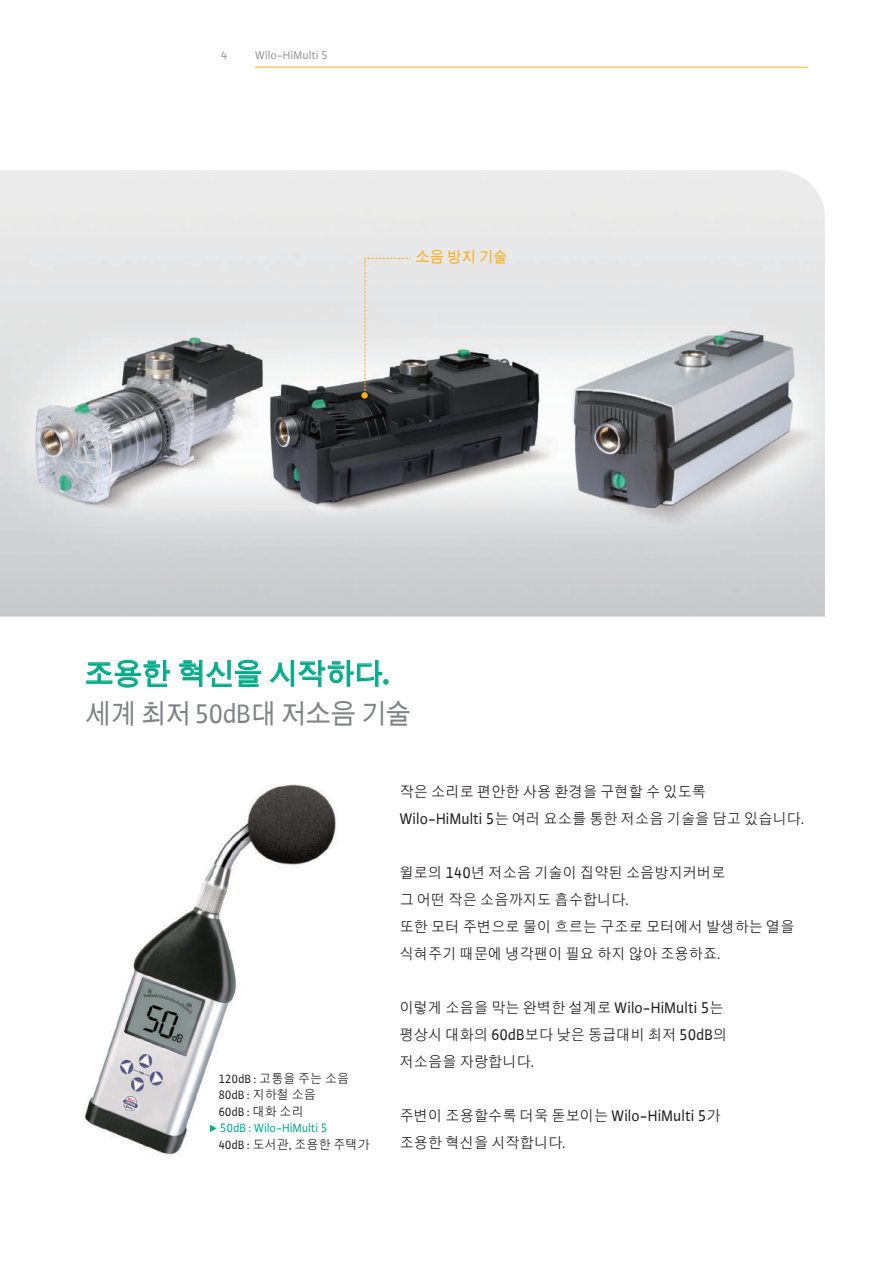
<style>
.page{position:relative;width:893px;height:1263px;background:#fff}
.page>*{position:absolute;margin:0;border:0;box-sizing:border-box;transform-origin:0 0}
.t1{font:700 28.5px "WILO Plus FM Global";color:#0a8}
.t2{font:700 27px "WILO Plus FM Global";letter-spacing:-.025em;color:#808285;scale:.95 1}
.t3{font:15px/27px "WILO Plus FM Global";color:#231f20;scale:.95 1}
.t4{font:700 15px "WILO Plus FM Global";color:#faaf18;scale:.95 1}
.t5{font:12.75px/16.5px "WILO Plus FM Global";color:#231f20;scale:.95 1}
.t6{font:12.75px "WILO Plus FM Global";color:#0a8;scale:.95 1}
.t7{font:12px "WILO Plus FM Global";color:#939598}
.s1{font-weight:400;font-size:28.5px}
.s2{font-size:16.5px}
</style>
<div class="page">
<hr style="left:255px;top:67px;width:553px;height:1px;background:#faaf18">
<img style="left:0;top:170px;width:825px;height:447px">
<svg style="left:86px;top:659px;width:84px;height:29px"></svg>
<svg style="left:179px;top:659px;width:83px;height:28px"></svg>
<svg style="left:269px;top:660px;width:120px;height:27px"></svg>
<svg style="left:364px;top:257px;width:47px;height:137px;background:#cdccca"></svg>
<svg style="left:361px;top:392px;width:7px;height:7px"></svg>
<img style="left:85px;top:784px;width:252px;height:372px">
<p class="t7" style="left:221px;top:48px;width:8px">4</p>
<p class="t7" style="left:255px;top:48px;width:74px">Wilo-HiMulti 5</p>
<p class="t4" style="left:416px;top:248px;width:98px">소음 방지 기술</p>
<h1 class="t1" style="left:85px;top:657px;width:306px">조용한 혁신을 시작하다.</h1>
<h2 class="t2" style="left:85px;top:697px;width:345px">세계 최저 <span class="s1">50dB</span>대 저소음 기술</h2>
<p class="t3" style="left:400px;top:778px;width:428px">작은 소리로 편안한 사용 환경을 구현할 수 있도록<br><span class="s2">Wilo-HiMulti 5</span>는 여러 요소를 통한 저소음 기술을 담고 있습니다.</p>
<p class="t3" style="left:400px;top:859px;width:417px">윌로의 <span class="s2">140</span>년 저소음 기술이 집약된 소음방지커버로<br>그 어떤 작은 소음까지도 흡수합니다.<br>또한 모터 주변으로 물이 흐르는 구조로 모터에서 발생하는 열을 식혀주기 때문에 냉각팬이 필요 하지 않아 조용하죠.</p>
<p class="t5" style="left:219px;top:1070px;width:139px">120dB : 고통을 주는 소음<br>80dB : 지하철 소음<br>60dB : 대화 소리</p>
<p class="t6" style="left:208px;top:1120px;width:127px">▶ 50dB : Wilo-HiMulti 5</p>
<p class="t5" style="left:219px;top:1136px;width:160px">40dB : 도서관, 조용한 주택가</p>
<p class="t3" style="left:400px;top:994px;width:346px">이렇게 소음을 막는 완벽한 설계로 <span class="s2">Wilo-HiMulti 5</span>는 평상시 대화의 <span class="s2">60dB</span>보다 낮은 동급대비 최저 <span class="s2">50dB</span>의 저소음을 자랑합니다.</p>
<p class="t3" style="left:400px;top:1102px;width:339px">주변이 조용할수록 더욱 돋보이는 <span class="s2">Wilo-HiMulti 5</span>가 조용한 혁신을 시작합니다.</p>
</div>
